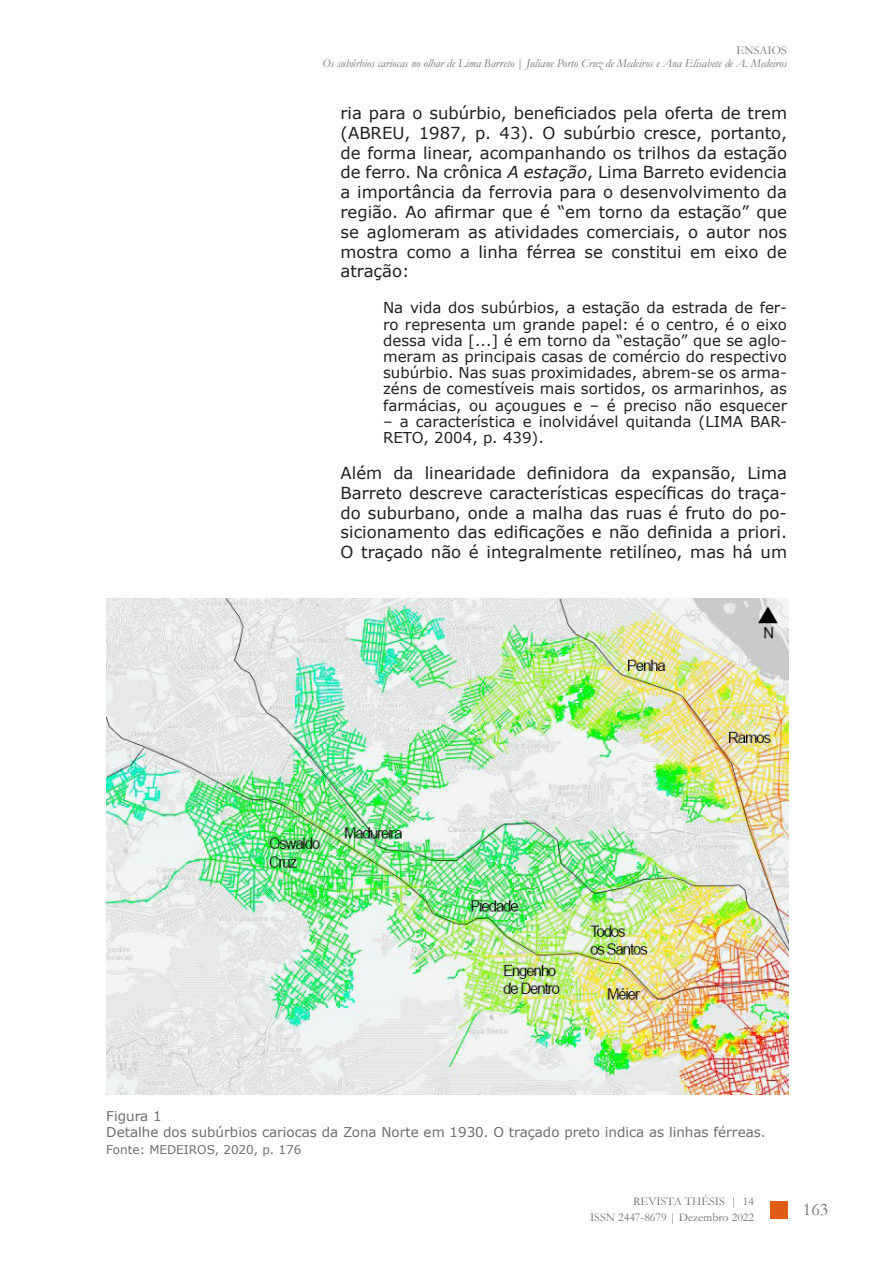
<style>
.page{position:relative;width:893px;height:1263px;background:#fff}
.page>*{position:absolute;margin:0;border:0;box-sizing:border-box;transform-origin:0 0}
.t1{font:18px "Garamond";color:#6d6f72}
.Artigos_-_Texto{font:16.5px/19.8px "Verdana";color:#231f20;text-align:justify}
.Artigos_-_Citações{font:15px/16.2px "Verdana";color:#231f20;text-align:justify}
.Legendas_-_Título{font:13.5px "Verdana";color:#6c6d70}
.t2{font:italic 12px/12.8px "Garamond";color:#6d6f72;text-align:right}
.t3{font:12px/16.2px "Garamond";color:#6d6f72;text-align:right}
.t4{font:12px "Verdana";color:#6c6d70}
.s1{font-style:normal}
.s2{font-style:italic}
</style>
<div class="page">
<div style="left:770px;top:1201px;width:17px;height:17px;background:#e15d15"></div>
<img style="left:106px;top:598px;width:682px;height:496px">
<p class="t2" style="left:322px;top:44px;width:466px"><span class="s1">ENSAIOS<br></span>Os subúrbios cariocas no olhar de Lima Barreto <span class="s1">|</span> Juliane Porto Cruz de Medeiros e Ana Elisabete de A. Medeiros</p>
<p class="Artigos_-_Texto" style="left:341px;top:103px;width:448px">ria para o subúrbio, beneficiados pela oferta de trem (ABREU, 1987, p. 43). O subúrbio cresce, portanto, de forma linear, acompanhando os trilhos da estação de ferro. Na crônica <span class="s2">A estação</span>, Lima Barreto evidencia a importância da ferrovia para o desenvolvimento da região. Ao afirmar que é “em torno da estação” que se aglomeram as atividades comerciais, o autor nos mostra como a linha férrea se constitui em eixo de atração:</p>
<p class="Artigos_-_Citações" style="left:383px;top:300px;width:405px">Na vida dos subúrbios, a estação da estrada de fer&shy;ro representa um grande papel: é o centro, é o eixo dessa vida [...] é em torno da “estação” que se aglo&shy;meram as principais casas de comércio do respectivo subúrbio. Nas suas proximidades, abrem-se os arma&shy;zéns de comestíveis mais sortidos, os armarinhos, as farmácias, ou açougues e – é preciso não esquecer</p>
<p class="Artigos_-_Citações" style="left:383px;top:413px;width:405px">– a característica e inolvidável quitanda (LIMA BAR-<br>RETO, 2004, p. 439).</p>
<p class="Artigos_-_Texto" style="left:341px;top:463px;width:448px">Além da linearidade definidora da expansão, Lima Barreto descreve características específicas do traça&shy;do suburbano, onde a malha das ruas é fruto do po&shy;sicionamento das edificações e não definida a priori.<br>O traçado não é integralmente retilíneo, mas há um</p>
<p class="Legendas_-_Título" style="left:106px;top:1107px;width:57px">Figura 1</p>
<p class="Legendas_-_Título" style="left:106px;top:1123px;width:661px">Detalhe dos subúrbios cariocas da Zona Norte em 1930. O traçado preto indica as linhas férreas.</p>
<p class="t4" style="left:106px;top:1141px;width:197px">Fonte: MEDEIROS, 2020, p. 176</p>
<p class="t3" style="left:590px;top:1193px;width:166px">REVISTA THÉSIS | 14<br>ISSN 2447-8679 | Dezembro 2022</p>
<p class="t1" style="left:803px;top:1197px;width:27px">163</p>
</div>
